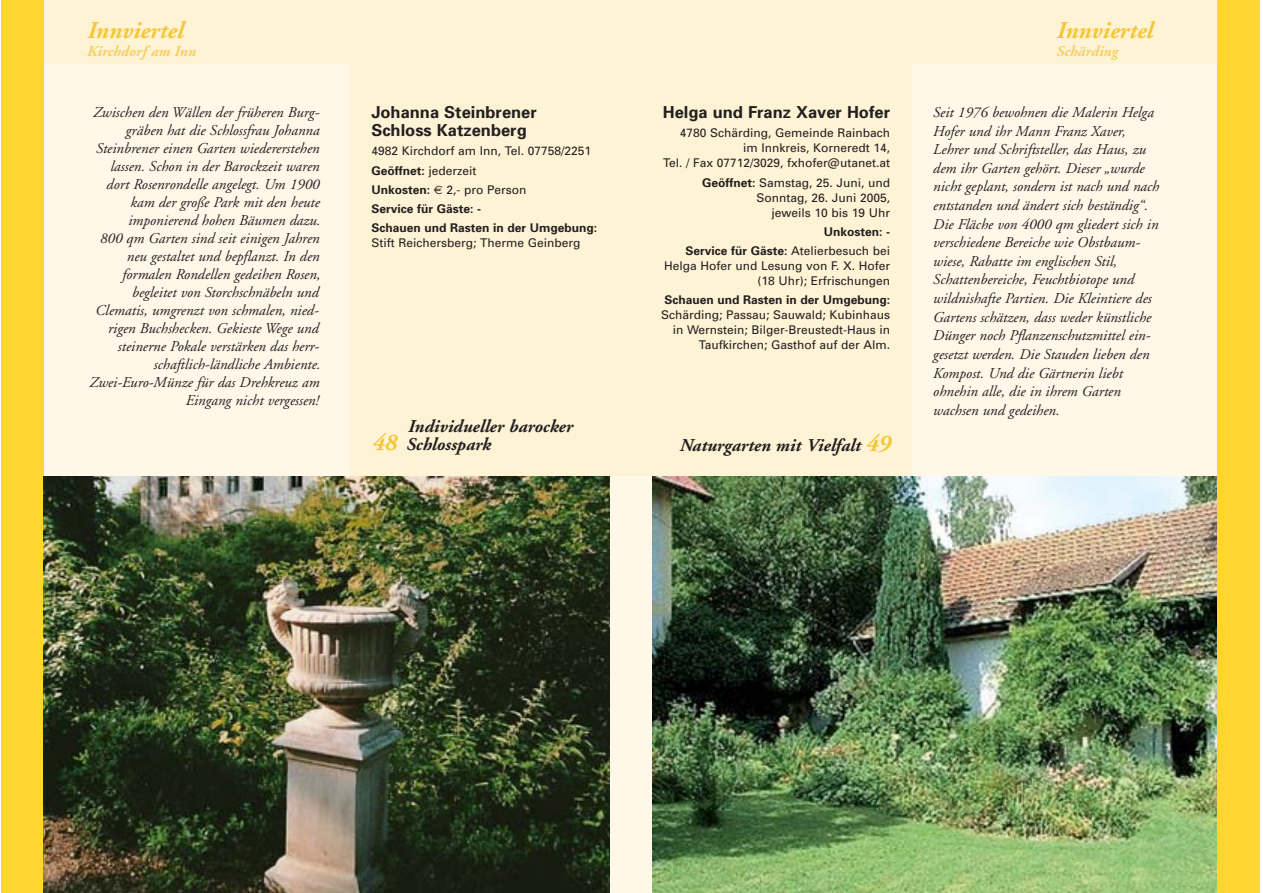
<style>
.page{position:relative;width:1263px;height:893px;background:#fff}
.page>*{position:absolute;margin:0;border:0;box-sizing:border-box;transform-origin:0 0}
.t1{font:italic 700 24px "Adobe Garamond";color:#f3c736}
.t2{font:italic 700 18px/18px "Adobe Garamond";color:#231f20}
.t3{font:700 16.5px/18px "Univers";color:#231f20}
.t4{font:italic 15px/18px "Adobe Garamond";color:#231f20;text-align:right}
.t5{font:italic 700 15px "Adobe Garamond";color:#f5d064}
.t6{font:12px/15px "Univers";color:#231f20;text-align:right}
.t7{font:700 12px/19.2px "Univers";color:#231f20}
.s1{font-weight:400}
.s2{font-family:"Euro Sans";font-weight:400}
.s3{font-size:24px;color:#f3c736}
.s4{font-weight:700}
</style>
<div class="page">
<div style="left:1px;top:0;width:43px;height:892px;background:#ffd52f"></div>
<div style="left:44px;top:0;width:1174px;height:892px;background:#fff8e8"></div>
<div style="left:350px;top:0;width:561px;height:476px;background:#fff3d5"></div>
<div style="left:44px;top:0;width:1174px;height:64px;background:#fff3d5"></div>
<img style="left:44px;top:476px;width:565px;height:416px">
<img style="left:652px;top:476px;width:566px;height:416px">
<div style="left:1218px;top:0;width:42px;height:892px;background:#ffd52f"></div>
<h1 class="t1" style="left:86px;top:21px;width:98px">Innviertel</h1>
<p class="t5" style="left:86px;top:46px;width:111px">Kirchdorf am Inn</p>
<p class="t4" style="left:89px;top:105px;width:232px">Zwischen den Wällen der früheren Burg&shy;gräben hat die Schlossfrau Johanna Steinbrener einen Garten wiedererstehen lassen. Schon in der Barockzeit waren dort Rosenrondelle angelegt. Um 1900 kam der große Park mit den heute imponierend hohen Bäumen dazu.<br>800 qm Garten sind seit einigen Jahren neu gestaltet und bepflanzt. In den formalen Rondellen gedeihen Rosen, begleitet von Storchschnäbeln und Clematis, umgrenzt von schmalen, nied&shy;rigen Buchshecken. Gekieste Wege und steinerne Pokale verstärken das herr&shy;schaftlich-ländliche Ambiente.<br>Zwei-Euro-Münze für das Drehkreuz am Eingang nicht vergessen!</p>
<p class="t3" style="left:371px;top:105px;width:167px">Johanna Steinbrener<br>Schloss Katzenberg</p>
<p class="t7" style="left:371px;top:142px;width:227px"><span class="s1">4982 Kirchdorf am Inn, Tel. 07758/2251<br></span>Geöffnet: <span class="s1">jederzeit<br></span>Unkosten: <span class="s2">€</span> <span class="s1">2,- pro Person<br></span>Service für Gäste: -<br>Schauen und Rasten in der Umgebung:</p>
<p class="t6" style="left:371px;top:237px;width:211px">Stift Reichersberg; Therme Geinberg</p>
<p class="t2" style="left:371px;top:419px;width:202px;text-indent:36px">Individueller barocker<br><span class="s3">48</span> Schlosspark</p>
<p class="t3" style="left:663px;top:105px;width:229px">Helga und Franz Xaver Hofer</p>
<p class="t6" style="left:663px;top:127px;width:228px">4780 Schärding, Gemeinde Rainbach im Innkreis, Korneredt 14,<br>Tel. / Fax 07712/3029, fxhofer@utanet.at</p>
<p class="t6" style="left:702px;top:176px;width:189px"><span class="s4">Geöffnet:</span> Samstag, 25. Juni, und<br>Sonntag, 26. Juni 2005,<br>jeweils 10 bis 19 Uhr</p>
<p class="t7" style="left:685px;top:223px;width:206px;text-align:right">Unkosten: -<br>Service für Gäste: <span class="s1">Atelierbesuch bei</span></p>
<p class="t6" style="left:664px;top:259px;width:228px">Helga Hofer und Lesung von F. X. Hofer (18 Uhr); Erfrischungen</p>
<p class="t7" style="left:664px;top:291px;width:227px">Schauen und Rasten in der Umgebung:</p>
<p class="t6" style="left:661px;top:309px;width:231px">Schärding; Passau; Sauwald; Kubinhaus in Wernstein; Bilger-Breustedt-Haus in<br>Taufkirchen; Gasthof auf der Alm.</p>
<p class="t2" style="left:679px;top:438px;width:212px">Naturgarten mit Vielfalt <span class="s3">49</span></p>
<h1 class="t1" style="left:1056px;top:21px;width:98px">Innviertel</h1>
<p class="t5" style="left:1056px;top:46px;width:63px">Schärding</p>
<p class="t4" style="left:933px;top:104px;width:228px;line-height:18.6px;text-align:left">Seit 1976 bewohnen die Malerin Helga Hofer und ihr Mann Franz Xaver, Lehrer und Schriftsteller, das Haus, zu dem ihr Garten gehört. Dieser „wurde nicht geplant, sondern ist nach und nach entstanden und ändert sich beständig“.<br>Die Fläche von 4000 qm gliedert sich in verschiedene Bereiche wie Obstbaum&shy;wiese, Rabatte im englischen Stil, Schattenbereiche, Feuchtbiotope und wildnishafte Partien. Die Kleintiere des Gartens schätzen, dass weder künstliche Dünger noch Pflanzenschutzmittel ein&shy;gesetzt werden. Die Stauden lieben den Kompost. Und die Gärtnerin liebt ohnehin alle, die in ihrem Garten wachsen und gedeihen.</p>
</div>
